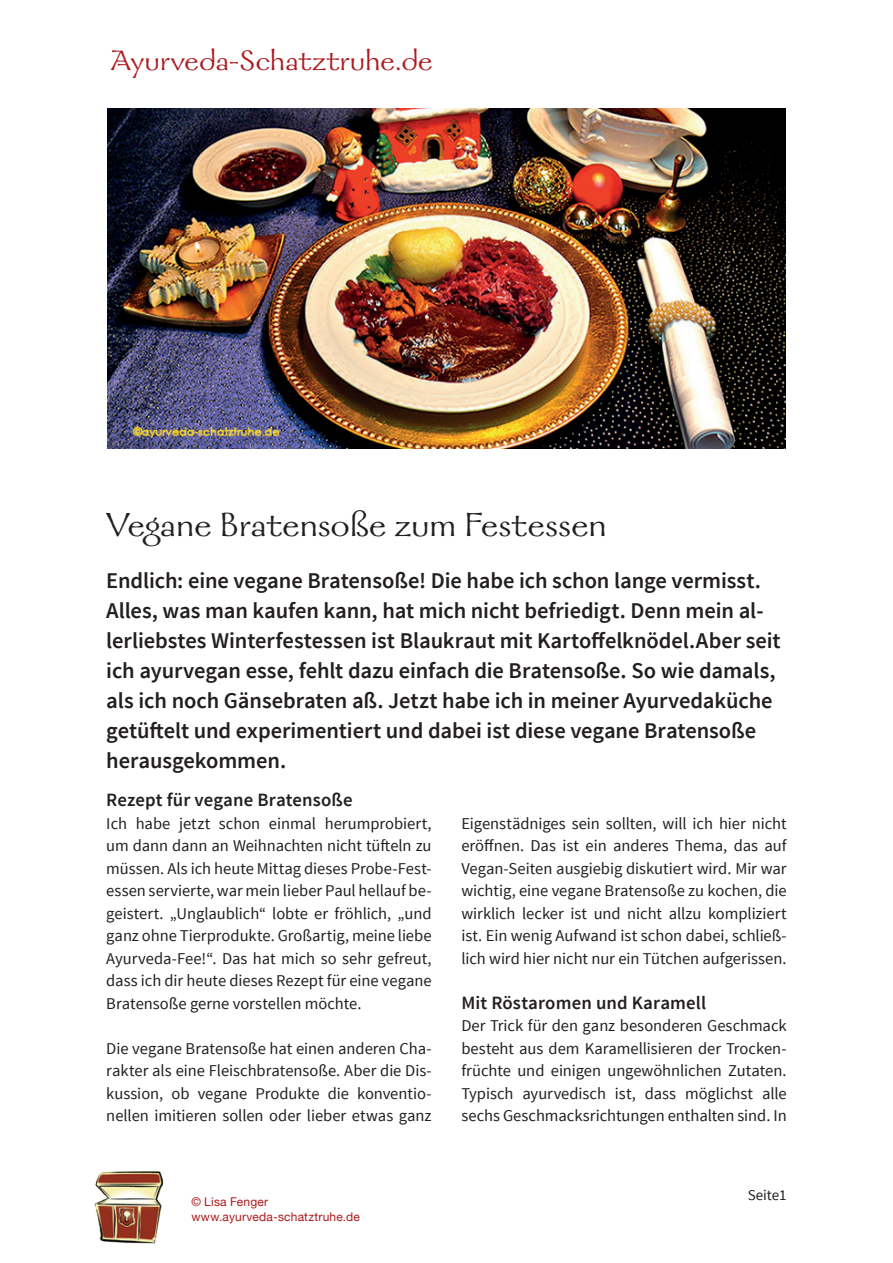
<style>
.page{position:relative;width:893px;height:1263px;background:#fff}
.page>*{position:absolute;margin:0;border:0;box-sizing:border-box;transform-origin:0 0}
.t1{font:37.5px "Galahad Std";letter-spacing:.01em;color:#231f20}
.t2{font:31.5px "Galahad Std";letter-spacing:.01em;color:#ac1a1e}
.t3{font:600 22.5px/30px "Source Sans Pro";letter-spacing:-.005em;color:#231f20}
.t4{font:600 18.75px "Source Sans Pro";letter-spacing:.005em;color:#231f20}
.t5{font:16.5px/22.5px "Source Sans Pro";letter-spacing:-.005em;color:#231f20;text-align:justify}
.t6{font:15px "Source Sans Pro";color:#231f20}
.t7{font:12px/14.4px "Helvetica Neue";letter-spacing:.015em;color:#ac1a1e}
</style>
<div class="page">
<img style="left:108px;top:109px;width:677px;height:340px">
<img style="left:94px;top:1170px;width:70px;height:74px">
<h2 class="t2" style="left:111px;top:41px;width:323px">Ayurveda-Schatztruhe.de</h2>
<h1 class="t1" style="left:106px;top:501px;width:502px">Vegane Bratensoße zum Festessen</h1>
<p class="t3" style="left:106px;top:566px;width:676px">Endlich: eine vegane Bratensoße! Die habe ich schon lange vermisst.<br>Alles, was man kaufen kann, hat mich nicht befriedigt. Denn mein al&shy;lerliebstes Winterfestessen ist Blaukraut mit Kartoffelknödel.Aber seit ich ayurvegan esse, fehlt dazu einfach die Bratensoße. So wie damals, als ich noch Gänsebraten aß. Jetzt habe ich in meiner Ayurvedaküche getüftelt und experimentiert und dabei ist diese vegane Bratensoße herausgekommen.</p>
<p class="t4" style="left:106px;top:788px;width:248px">Rezept für vegane Bratensoße</p>
<p class="t5" style="left:106px;top:812px;width:327px">Ich habe jetzt schon einmal herumprobiert, um dann dann an Weihnachten nicht tüfteln zu müssen. Als ich heute Mittag dieses Probe-Fest&shy;essen servierte, war mein lieber Paul hellauf be&shy;geistert. „Unglaublich“ lobte er fröhlich, „und ganz ohne Tierprodukte. Großartig, meine liebe Ayurveda-Fee!“. Das hat mich so sehr gefreut, dass ich dir heute dieses Rezept für eine vegane Bratensoße gerne vorstellen möchte.</p>
<p class="t5" style="left:106px;top:1037px;width:327px">Die vegane Bratensoße hat einen anderen Cha&shy;rakter als eine Fleischbratensoße. Aber die Dis&shy;kussion, ob vegane Produkte die konventio&shy;nellen imitieren sollen oder lieber etwas ganz</p>
<p class="t7" style="left:191px;top:1195px;width:170px">© Lisa Fenger www.ayurveda-schatztruhe.de</p>
<p class="t5" style="left:461px;top:812px;width:327px">Eigenstädniges sein sollten, will ich hier nicht eröffnen. Das ist ein anderes Thema, das auf Vegan-Seiten ausgiebig diskutiert wird. Mir war wichtig, eine vegane Bratensoße zu kochen, die wirklich lecker ist und nicht allzu kompliziert ist. Ein wenig Aufwand ist schon dabei, schließ&shy;lich wird hier nicht nur ein Tütchen aufgerissen.</p>
<p class="t4" style="left:461px;top:991px;width:246px">Mit Röstaromen und Karamell</p>
<p class="t5" style="left:461px;top:1015px;width:327px">Der Trick für den ganz besonderen Geschmack besteht aus dem Karamellisieren der Trocken&shy;früchte und einigen ungewöhnlichen Zutaten.<br>Typisch ayurvedisch ist, dass möglichst alle sechs Geschmacksrichtungen enthalten sind. In</p>
<p class="t6" style="left:748px;top:1186px;width:40px">Seite1</p>
</div>
